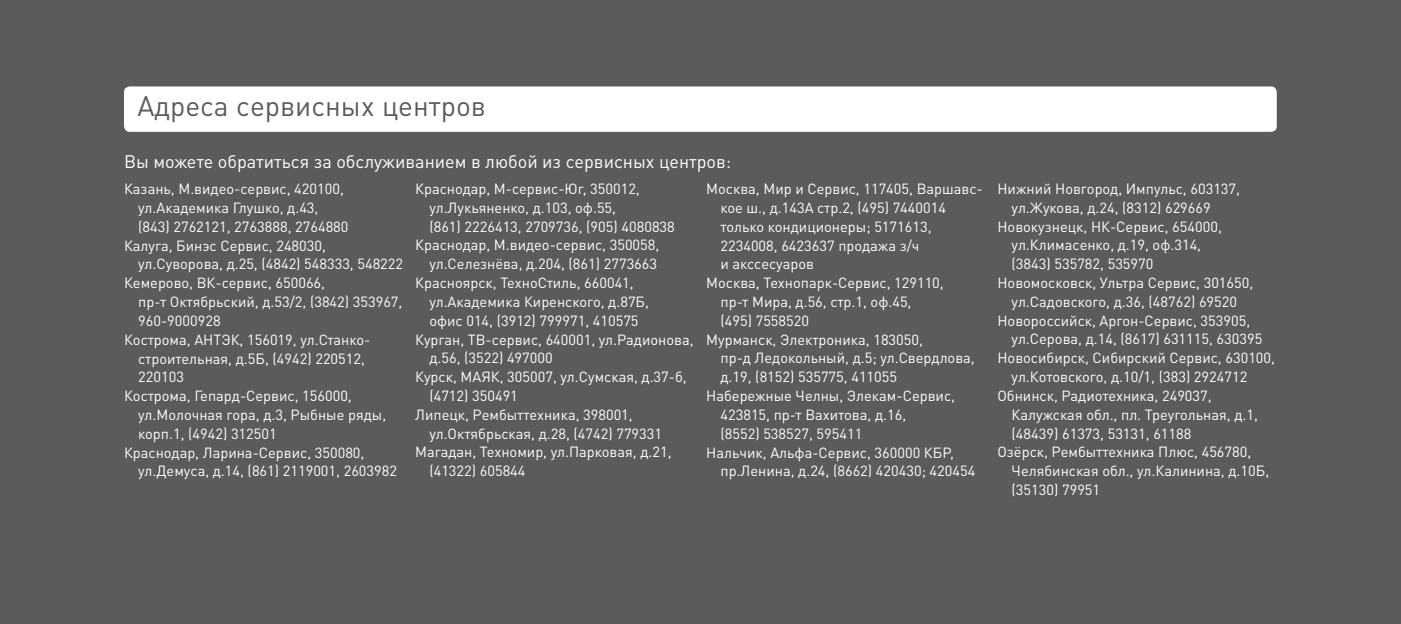
<style>
.page{position:relative;width:1401px;height:624px;background:#fff}
.page>*{position:absolute;margin:0;border:0;box-sizing:border-box;transform-origin:0 0}
.t1{font:28px "DIN Pro";color:#5d5b59}
.t2{font:18px "DIN Pro";color:#fff}
.t3{font:14.6px "DIN Pro";color:#fff}
</style>
<div class="page">
<div style="left:0;top:0;width:1400px;height:624px;background:#5d5b59"></div>
<div style="left:124px;top:86px;width:1152px;height:46px;background:#fff;border-radius:6px"></div>
<h1 class="t1" style="left:137px;top:87px;width:350px">Адреса сервисных центров</h1>
<p class="t2" style="left:124px;top:149px;width:608px">В ы можете обратиться за обслуживанием в любой из сервисных центров:</p>
<p class="t3" style="left:124px;top:179px;width:221px">Казань, М.видео-сервис, 420100,</p>
<p class="t3" style="left:138px;top:198px;width:182px">ул.Академика Глушко, д.43,</p>
<p class="t3" style="left:138px;top:216px;width:212px">(843) 2762121, 2763888, 2764880</p>
<p class="t3" style="left:124px;top:235px;width:203px">Калуга, Бинэс Сервис, 248030,</p>
<p class="t3" style="left:138px;top:254px;width:266px">ул.Суворова, д.25, (4842) 548333, 548222</p>
<p class="t3" style="left:124px;top:273px;width:202px">Кемерово, В К-сервис, 650066,</p>
<p class="t3" style="left:138px;top:292px;width:266px">пр-т Октябрьский, д.53/2, (3842) 353967,</p>
<p class="t3" style="left:138px;top:310px;width:84px">960-9000928</p>
<p class="t3" style="left:124px;top:329px;width:81px">Кострома, АНТ</p>
<p class="t3" style="left:221px;top:329px;width:148px">ЭК, 156019, ул.Станко-</p>
<p class="t3" style="left:138px;top:348px;width:228px">строительная, д.5Б, (4942) 220512,</p>
<p class="t3" style="left:138px;top:367px;width:47px">220103</p>
<p class="t3" style="left:124px;top:386px;width:229px">Кострома, Гепард-Сервис, 156000,</p>
<p class="t3" style="left:138px;top:405px;width:249px">ул.Молочная гора, д.3, Рыбные ряды,</p>
<p class="t3" style="left:138px;top:423px;width:140px">корп.1, (4942) 312501</p>
<p class="t3" style="left:124px;top:442px;width:242px">Краснодар, Ларина-Сервис, 350080,</p>
<p class="t3" style="left:138px;top:461px;width:260px">ул.Демуса, д.14, (861) 2119001, 2603982</p>
<p class="t3" style="left:415px;top:179px;width:226px">Краснодар, М-сервис-Юг, 350012,</p>
<p class="t3" style="left:429px;top:198px;width:188px">ул.Лукьяненко, д.103, оф.55,</p>
<p class="t3" style="left:429px;top:216px;width:247px">(861) 2226413, 2709736, (905) 4080838</p>
<p class="t3" style="left:415px;top:235px;width:246px">Краснодар, М.видео-сервис, 350058,</p>
<p class="t3" style="left:429px;top:254px;width:229px">ул.Селезнёва, д.204, (861) 2773663</p>
<p class="t3" style="left:415px;top:273px;width:220px">Красноярск, ТехноСтиль, 660041,</p>
<p class="t3" style="left:429px;top:292px;width:221px">ул.Академика Киренского, д.87Б,</p>
<p class="t3" style="left:429px;top:310px;width:211px">офис 014, (3912) 799971, 410575</p>
<p class="t3" style="left:415px;top:329px;width:280px">Курган, ТВ-сервис, 640001, ул.Радионова,</p>
<p class="t3" style="left:429px;top:348px;width:125px">д.56, (3522) 497000</p>
<p class="t3" style="left:415px;top:367px;width:273px">Курск, МАЯ К, 305007, ул.Сумская, д.37-б,</p>
<p class="t3" style="left:429px;top:386px;width:90px">(4712) 350491</p>
<p class="t3" style="left:415px;top:404px;width:219px">Липецк, Рембыттехника, 398001,</p>
<p class="t3" style="left:429px;top:423px;width:234px">ул.Октябрьская, д.28, (4742) 779331</p>
<p class="t3" style="left:415px;top:442px;width:258px">Магадан, Техномир, ул.Парковая, д.21,</p>
<p class="t3" style="left:429px;top:461px;width:98px">(41322) 605844</p>
<p class="t3" style="left:706px;top:179px;width:276px">Москва, Мир и Сервис, 117405, Варшавс-</p>
<p class="t3" style="left:720px;top:198px;width:227px">кое ш., д.143А стр.2, (495) 7440014</p>
<p class="t3" style="left:720px;top:216px;width:212px">только кондиционеры; 5171613,</p>
<p class="t3" style="left:720px;top:235px;width:200px">2234008, 6423637 продажа з/ч</p>
<p class="t3" style="left:720px;top:254px;width:95px">и акссесуаров</p>
<p class="t3" style="left:706px;top:273px;width:239px">Москва, Технопарк-Сервис, 129110,</p>
<p class="t3" style="left:720px;top:292px;width:192px">пр-т Мира, д.56, стр.1, оф.45,</p>
<p class="t3" style="left:720px;top:310px;width:90px">(495) 7558520</p>
<p class="t3" style="left:706px;top:329px;width:218px">Мурманск, Электроника, 183050,</p>
<p class="t3" style="left:720px;top:348px;width:256px">пр-д Ледокольный, д.5; ул.Свердлова,</p>
<p class="t3" style="left:720px;top:367px;width:178px">д.19, (8152) 535775, 411055</p>
<p class="t3" style="left:706px;top:386px;width:250px">Набережные Челны, Элекам-Сервис,</p>
<p class="t3" style="left:720px;top:404px;width:187px">423815, пр-т Вахитова, д.16,</p>
<p class="t3" style="left:720px;top:423px;width:143px">(8552) 538527, 595411</p>
<p class="t3" style="left:706px;top:442px;width:249px">Нальчик, Альфа-Сервис, 360000 КБР,</p>
<p class="t3" style="left:720px;top:461px;width:256px">пр.Ленина, д.24, (8662) 420430; 420454</p>
<p class="t3" style="left:997px;top:179px;width:244px">Н ижний Новгород, И мпульс, 603137,</p>
<p class="t3" style="left:1011px;top:197px;width:201px">ул.Жукова, д.24, (8312) 629669</p>
<p class="t3" style="left:997px;top:216px;width:226px">Новокузнецк, Н К-Сервис, 654000,</p>
<p class="t3" style="left:1011px;top:235px;width:191px">ул.Климасенко, д.19, оф.314,</p>
<p class="t3" style="left:1011px;top:254px;width:143px">(3843) 535782, 535970</p>
<p class="t3" style="left:997px;top:273px;width:257px">Новомосковск, Ультра Сервис, 301650,</p>
<p class="t3" style="left:1011px;top:291px;width:227px">ул.Садовского, д.36, (48762) 69520</p>
<p class="t3" style="left:997px;top:310px;width:254px">Новороссийск, Аргон-Сервис, 353905,</p>
<p class="t3" style="left:1011px;top:329px;width:252px">ул.Серова, д.14, (8617) 631115, 630395</p>
<p class="t3" style="left:997px;top:348px;width:279px">Новосибирск, Сибирский Сервис, 630100,</p>
<p class="t3" style="left:1011px;top:367px;width:237px">ул.Котовского, д.10/1, (383) 2924712</p>
<p class="t3" style="left:997px;top:385px;width:216px">Обнинск, Радиотехника, 249037,</p>
<p class="t3" style="left:1011px;top:404px;width:248px">Калужская обл., пл. Треугольная, д.1,</p>
<p class="t3" style="left:1011px;top:423px;width:181px">(48439) 61373, 53131, 61188</p>
<p class="t3" style="left:997px;top:442px;width:255px">Озёрск, Рембыттехника Плюс, 456780,</p>
<p class="t3" style="left:1011px;top:461px;width:259px">Челябинская обл., ул.Калинина, д.10Б,</p>
<p class="t3" style="left:1011px;top:480px;width:90px">(35130) 79951</p>
</div>
